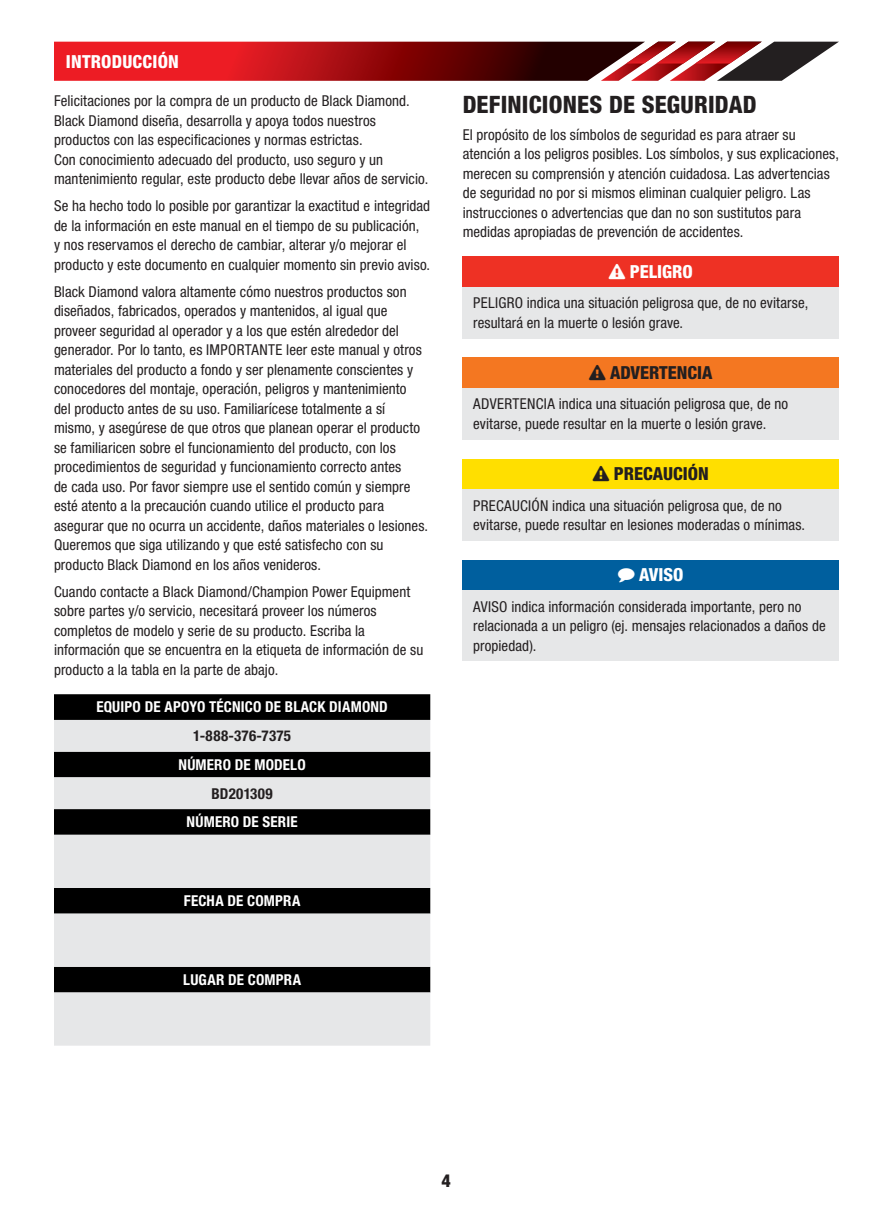
<style>
.page{position:relative;width:893px;height:1212px;background:#fff}
.page>*{position:absolute;margin:0;border:0;box-sizing:border-box;transform-origin:0 0}
.t1{font:800 condensed 24px "Helvetica Neue LT Std";letter-spacing:.005em;color:#231f20}
.t2{font:800 condensed 18px "Helvetica Neue LT Std";color:#fff}
.t3{font:800 condensed 18px "Helvetica Neue LT Std";color:#231f20}
.t4{font:condensed 15px/19.5px "Helvetica Neue LT Std";letter-spacing:.005em;color:#231f20}
.t5{font:700 condensed 15px "Helvetica Neue LT Std";letter-spacing:.01em;color:#fff}
.t6{font:700 condensed 15px "Helvetica Neue LT Std";letter-spacing:.02em;color:#231f20}
</style>
<div class="page">
<svg style="left:54px;top:42px;width:785px;height:39px;background:#9e282b"></svg>
<svg style="left:54px;top:694px;width:376px;height:26px;background:#030303"></svg>
<svg style="left:54px;top:720px;width:376px;height:326px;background:#9e9f9f"></svg>
<div style="left:463px;top:257px;width:376px;height:30px;background:#ee3124"></div>
<div style="left:463px;top:287px;width:376px;height:51px;background:#e6e7e8"></div>
<div style="left:463px;top:358px;width:376px;height:30px;background:#f47721"></div>
<div style="left:463px;top:388px;width:376px;height:51px;background:#e6e7e8"></div>
<div style="left:463px;top:459px;width:376px;height:30px;background:#ffdf00"></div>
<div style="left:463px;top:489px;width:376px;height:51px;background:#e6e7e8"></div>
<div style="left:463px;top:560px;width:376px;height:30px;background:#005f9e"></div>
<div style="left:463px;top:590px;width:376px;height:71px;background:#e6e7e8"></div>
<p class="t2" style="left:66px;top:51px;width:16px">INTRODUCCI</p>
<p class="t2" style="left:158px;top:51px;width:21px">ÓN</p>
<p class="t4" style="left:54px;top:91px;width:376px">Felicitaciones por la compra de un producto de Black Diamond.<br>Black Diamond diseña, desarrolla y apoya todos nuestros productos con las especificaciones y normas estrictas.<br>Con conocimiento adecuado del producto, uso seguro y un mantenimiento regular, este producto debe llevar años de servicio.</p>
<p class="t4" style="left:54px;top:196px;width:378px">Se ha hecho todo lo posible por garantizar la exactitud e integridad de la información en este manual en el tiempo de su publicación,<br>y nos reservamos el derecho de cambiar, alterar y/o mejorar el producto y este documento en cualquier momento sin previo aviso.</p>
<p class="t4" style="left:54px;top:281px;width:376px">Black Diamond valora altamente cómo nuestros productos son diseñados, fabricados, operados y mantenidos, al igual que proveer seguridad al operador y a los que estén alrededor del generador. Por lo tanto, es IMPORTANTE leer este manual y otros materiales del producto a fondo y ser plenamente conscientes y conocedores del montaje, operación, peligros y mantenimiento<br>del producto antes de su uso. Familiarícese totalmente a sí mismo, y asegúrese de que otros que planean operar el producto se familiaricen sobre el funcionamiento del producto, con los procedimientos de seguridad y funcionamiento correcto antes<br>de cada uso. Por favor siempre use el sentido común y siempre esté atento a la precaución cuando utilice el producto para asegurar que no ocurra un accidente, daños materiales o lesiones.<br>Queremos que siga utilizando y que esté satisfecho con su producto Black Diamond en los años venideros.</p>
<p class="t4" style="left:54px;top:581px;width:371px">Cuando contacte a Black Diamond/Champion Power Equipment sobre partes y/o servicio, necesitará proveer los números completos de modelo y serie de su producto. Escriba la información que se encuentra en la etiqueta de información de su producto a la tabla en la parte de abajo.</p>
<p class="t5" style="left:96px;top:698px;width:275px">EQUIPO DE APOYO TÉCNICO DE BLACK DIAMOND</p>
<p class="t6" style="left:193px;top:727px;width:99px">1-888-376-7375</p>
<p class="t5" style="left:178px;top:755px;width:128px">NÚMERO DE MODELO</p>
<p class="t6" style="left:211px;top:784px;width:63px">BD201309</p>
<p class="t5" style="left:187px;top:813px;width:112px">NÚMERO DE SERIE</p>
<p class="t5" style="left:184px;top:892px;width:118px">FECHA DE COMPRA</p>
<p class="t5" style="left:183px;top:970px;width:119px">LUGAR DE COMPRA</p>
<h1 class="t1" style="left:463px;top:89px;width:296px">DEFINICIONES DE SEGURIDAD</h1>
<p class="t4" style="left:463px;top:124px;width:378px">El propósito de los símbolos de seguridad es para atraer su atención a los peligros posibles. Los símbolos, y sus explicaciones, merecen su comprensión y atención cuidadosa. Las advertencias de seguridad no por si mismos eliminan cualquier peligro. Las instrucciones o advertencias que dan no son sustitutos para medidas apropiadas de prevención de accidentes.</p>
<p class="t2" style="left:609px;top:260px;width:86px">❑ PELIGRO</p>
<p class="t4" style="left:473px;top:293px;width:337px">PELIGRO indica una situación peligrosa que, de no evitarse, resultará en la muerte o lesión grave.</p>
<p class="t3" style="left:589px;top:362px;width:125px">❑ ADVERTENCIA</p>
<p class="t4" style="left:473px;top:394px;width:317px">ADVERTENCIA indica una situación peligrosa que, de no evitarse, puede resultar en la muerte o lesión grave.</p>
<p class="t3" style="left:593px;top:463px;width:117px">❑ PRECAUCIÓN</p>
<p class="t4" style="left:473px;top:495px;width:333px">PRECAUCIÓN indica una situación peligrosa que, de no evitarse, puede resultar en lesiones moderadas o mínimas.</p>
<p class="t2" style="left:618px;top:564px;width:67px">◆ AVISO</p>
<p class="t4" style="left:473px;top:596px;width:354px">AVISO indica información considerada importante, pero no relacionada a un peligro (ej. mensajes relacionados a daños de propiedad).</p>
<p class="t3" style="left:442px;top:1169px;width:11px">4</p>
</div>
